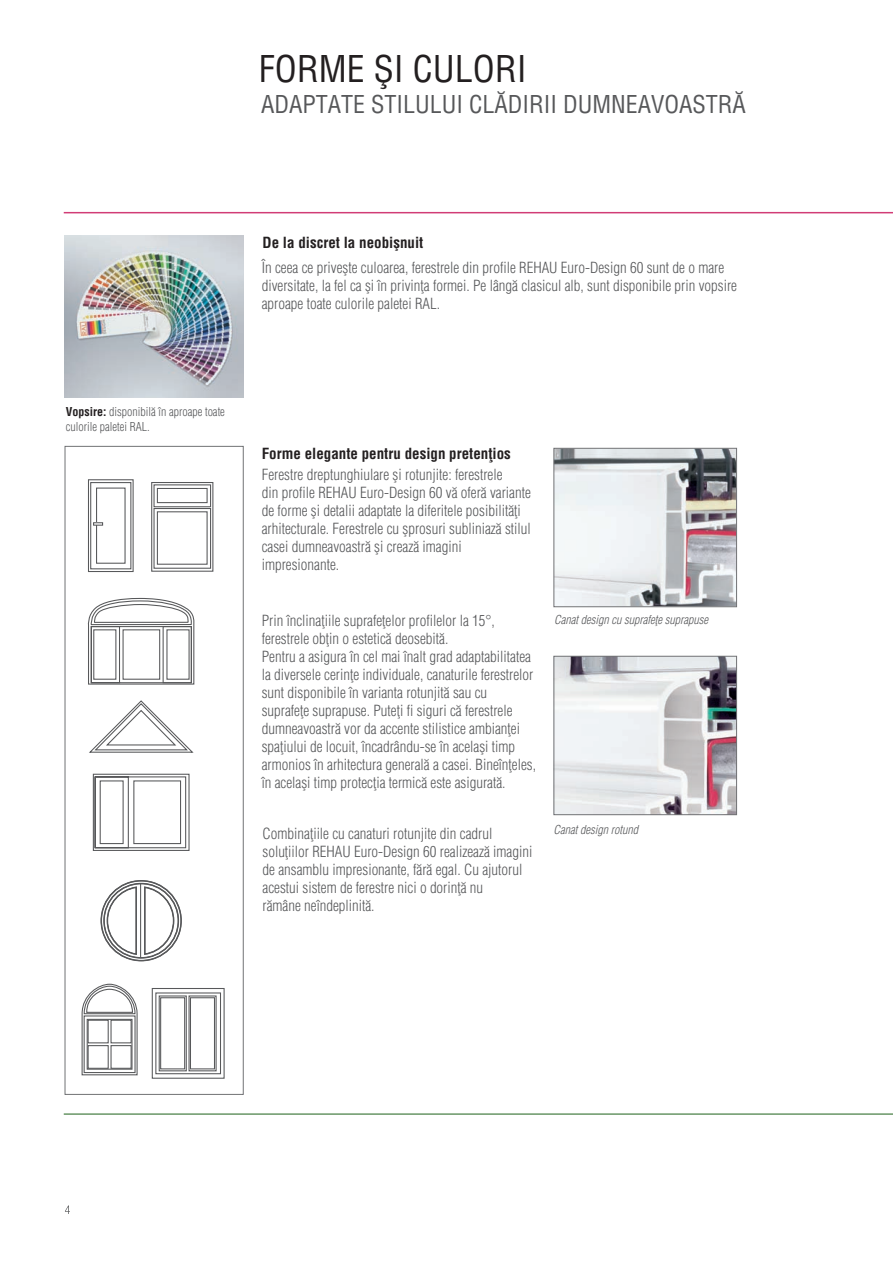
<style>
.page{position:relative;width:893px;height:1263px;background:#fff}
.page>*{position:absolute;margin:0;border:0;box-sizing:border-box;transform-origin:0 0}
.t1{font:condensed 36px "Helvetica Rom";color:#231f20}
.t2{font:condensed 24px "Helvetica Rom";color:#57585a}
.t3{font:300 condensed 15px/18px "Helvetica Rom";color:#57585a}
.t4{font:700 condensed 15px "Helvetica Rom";color:#231f20}
.t5{font:300 condensed 12px/14.4px "Helvetica Rom";color:#57585a}
.t6{font:italic 300 condensed 12px "Helvetica Rom";color:#57585a}
.s1{font-weight:700;color:#231f20}
</style>
<div class="page">
<svg style="left:65px;top:1205px;width:5px;height:9px"></svg>
<img style="left:556px;top:450px;width:179px;height:155px">
<img style="left:556px;top:658px;width:179px;height:155px">
<img style="left:65px;top:235px;width:178px;height:163px">
<div style="left:96px;top:488px;width:30px;height:76px;border:1px solid #57585a"></div>
<div style="left:90px;top:482px;width:41px;height:87px;border:1px solid #57585a"></div>
<div style="left:88px;top:479px;width:46px;height:93px;border:1px solid #57585a"></div>
<svg style="left:81px;top:983px;width:57px;height:93px"></svg>
<div style="left:110px;top:1045px;width:22px;height:24px;border:1px solid #57585a"></div>
<div style="left:88px;top:1045px;width:21px;height:24px;border:1px solid #57585a"></div>
<div style="left:110px;top:1020px;width:22px;height:23px;border:1px solid #57585a"></div>
<div style="left:88px;top:1020px;width:21px;height:23px;border:1px solid #57585a"></div>
<div style="left:87px;top:1019px;width:45px;height:51px;border:1px solid #57585a"></div>
<div style="left:84px;top:1015px;width:52px;height:58px;border:1px solid #57585a"></div>
<svg style="left:95px;top:776px;width:92px;height:73px"></svg>
<div style="left:93px;top:774px;width:97px;height:77px;border:1px solid #57585a"></div>
<svg style="left:89px;top:700px;width:105px;height:53px"></svg>
<div style="left:157px;top:511px;width:51px;height:54px;border:1px solid #57585a"></div>
<div style="left:157px;top:488px;width:51px;height:15px;border:1px solid #57585a"></div>
<div style="left:153px;top:508px;width:58px;height:61px;border:1px solid #57585a"></div>
<div style="left:153px;top:484px;width:58px;height:23px;border:1px solid #57585a"></div>
<div style="left:151px;top:482px;width:62px;height:90px;border:1px solid #57585a"></div>
<svg style="left:87px;top:597px;width:108px;height:88px"></svg>
<div style="left:190px;top:997px;width:25px;height:72px;border:1px solid #57585a"></div>
<div style="left:160px;top:997px;width:25px;height:72px;border:1px solid #57585a"></div>
<div style="left:159px;top:995px;width:28px;height:76px;border:1px solid #57585a"></div>
<div style="left:155px;top:992px;width:66px;height:82px;border:1px solid #57585a"></div>
<div style="left:152px;top:988px;width:73px;height:91px;border:1px solid #57585a"></div>
<div style="left:93px;top:522px;width:10px;height:4px;border:1px solid #57585a"></div>
<div style="left:101px;top:880px;width:81px;height:81px;border:2px solid #57585a;border-radius:50%"></div>
<div style="left:103px;top:883px;width:76px;height:76px;border:2px solid #57585a;border-radius:50%"></div>
<svg style="left:106px;top:886px;width:69px;height:70px"></svg>
<hr style="left:140px;top:883px;width:1px;height:75px;background:#57585a">
<div style="left:554px;top:448px;width:183px;height:159px;border:1px solid #717275"></div>
<div style="left:554px;top:656px;width:183px;height:159px;border:1px solid #717275"></div>
<hr style="left:64px;top:212px;width:829px;height:1px;background:#d13c76">
<hr style="left:64px;top:1113px;width:829px;height:2px;background:#689666">
<h1 class="t1" style="left:259px;top:54px;width:270px">FORME {I CULORI</h1>
<h2 class="t2" style="left:261px;top:95px;width:486px">ADAPTATE STILULUI CL~DIRII DUMNEAVOASTR~</h2>
<p class="t4" style="left:262px;top:236px;width:162px">De la discret la neobi[nuit</p>
<p class="t3" style="left:262px;top:259px;width:477px">În ceea ce prive[te culoarea, ferestrele din profile REHAU Euro-Design 60 sunt de o mare diversitate, la fel ca [i în privin]a formei. Pe lâng` clasicul alb, sunt disponibile prin vopsire aproape toate culorile paletei RAL.</p>
<p class="t5" style="left:66px;top:405px;width:160px"><span class="s1">Vopsire:</span> disponibil` în aproape toate culorile paletei RAL.</p>
<p class="t4" style="left:262px;top:447px;width:251px">Forme elegante pentru design preten]ios</p>
<p class="t3" style="left:262px;top:466px;width:271px">Ferestre dreptunghiulare [i rotunjite: ferestrele<br>din profile REHAU Euro-Design 60 v` ofer` variante de forme [i detalii adaptate la diferitele posibilit`]i arhitecturale. Ferestrele cu [prosuri subliniaz` stilul casei dumneavoastr` [i creaz` imagini impresionante.</p>
<p class="t3" style="left:262px;top:613px;width:276px">Prin înclina]iile suprafe]elor profilelor la 15°, ferestrele ob]in o estetic` deosebit`.<br>Pentru a asigura în cel mai înalt grad adaptabilitatea la diversele cerin]e individuale, canaturile ferestrelor sunt disponibile \n varianta rotunjit` sau cu suprafe]e suprapuse. Pute]i fi siguri c` ferestrele dumneavoastr` vor da accente stilistice ambian]ei spa]iului de locuit, încadrându-se în acela[i timp armonios în arhitectura general` a casei. Bineîn]eles, în acela[i timp protec]ia termic` este asigurat`.</p>
<p class="t3" style="left:262px;top:825px;width:271px">Combina]iile cu canaturi rotunjite din cadrul solu]iilor REHAU Euro-Design 60 realizeaz` imagini de ansamblu impresionante, f`r` egal. Cu ajutorul acestui sistem de ferestre nici o dorin]` nu<br>r`mâne neîndeplinit`.</p>
<p class="t6" style="left:554px;top:615px;width:155px">Canat design cu suprafe]e suprapuse</p>
<p class="t6" style="left:553px;top:825px;width:86px">Canat design rotund</p>
</div>
